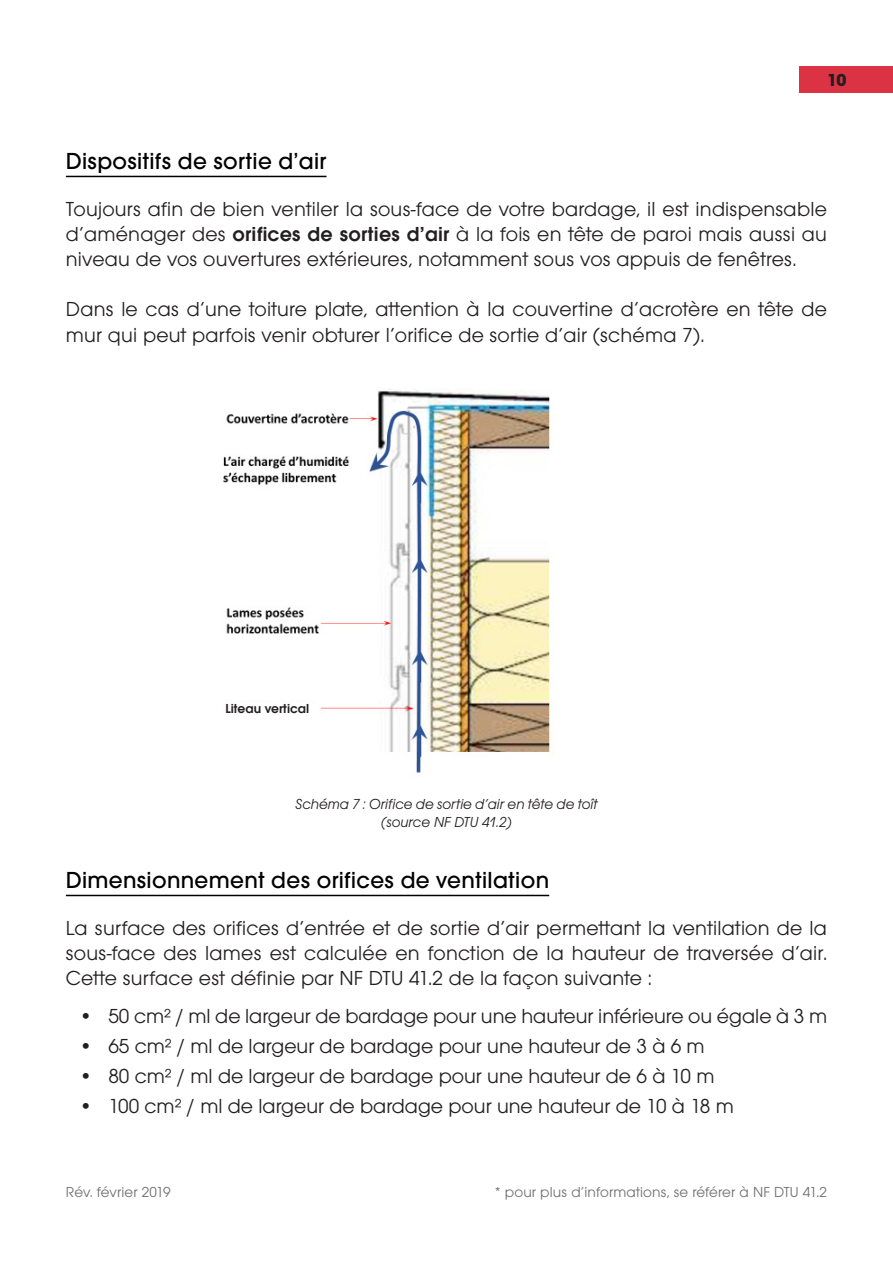
<style>
.page{position:relative;width:893px;height:1263px;background:#fff}
.page>*{position:absolute;margin:0;border:0;box-sizing:border-box;transform-origin:0 0}
.t1{font:500 24px "Avalon";letter-spacing:.015em;color:#000}
.t2{font:21px/25.2px "Avalon";color:#231f20;text-align:justify}
.t3{font:700 18px "Avalon";color:#231f20}
.t4{font:15px "Avalon";letter-spacing:.01em;color:#707070}
.t5{font:italic 15px/18px "Avalon";color:#231f20;text-align:center}
.t6{font:600 13.5px "Avalon";color:#231f20}
.s1{font-weight:600}
</style>
<div class="page">
<hr style="left:66px;top:176px;width:260px;height:1px;background:#000">
<img style="left:223px;top:390px;width:327px;height:383px">
<hr style="left:66px;top:895px;width:483px;height:1px;background:#000">
<div style="left:225px;top:703px;width:94px;height:18px;background:#fff"></div>
<div style="left:799px;top:66px;width:94px;height:27px;background:#db3343"></div>
<p class="t1" style="left:66px;top:147px;width:262px">Dispositifs de sortie d’air</p>
<p class="t3" style="left:827px;top:69px;width:21px">10</p>
<p class="t2" style="left:66px;top:196px;width:763px">Toujours afin de bien ventiler la sous-face de votre bardage, il est indispensable d’aménager des <span class="s1">orifices de sorties d’air</span> à la fois en tête de paroi mais aussi au niveau de vos ouvertures extérieures, notamment sous vos appuis de fenêtres.</p>
<p class="t2" style="left:66px;top:297px;width:763px">Dans le cas d’une toiture plate, attention à la couvertine d’acrotère en tête de mur qui peut parfois venir obturer l’orifice de sortie d’air (schéma 7).</p>
<p class="t6" style="left:225px;top:701px;width:85px">Liteau vertical</p>
<p class="t5" style="left:296px;top:795px;width:303px">Schéma 7 : Orifice de sortie d’air en tête de toît (source NF DTU 41.2)</p>
<p class="t1" style="left:66px;top:866px;width:485px">Dimensionnement des orifices de ventilation</p>
<p class="t2" style="left:66px;top:915px;width:763px">La surface des orifices d’entrée et de sortie d’air permettant la ventilation de la sous-face des lames est calculée en fonction de la hauteur de traversée d’air.<br>Cette surface est définie par NF DTU 41.2 de la façon suivante :</p>
<p class="t2" style="left:79px;top:1003px;width:750px">• 50 cm² / ml de largeur de bardage pour une hauteur inférieure ou égale à 3 m</p>
<p class="t2" style="left:79px;top:1033px;width:627px">• 65 cm² / ml de largeur de bardage pour une hauteur de 3 à 6 m</p>
<p class="t2" style="left:79px;top:1063px;width:637px">• 80 cm² / ml de largeur de bardage pour une hauteur de 6 à 10 m</p>
<p class="t2" style="left:79px;top:1093px;width:657px">• 100 cm² / ml de largeur de bardage pour une hauteur de 10 à 18 m</p>
<p class="t4" style="left:66px;top:1183px;width:106px">Rév. février 2019</p>
<p class="t4" style="left:495px;top:1183px;width:334px">* pour plus d’informations, se référer à NF DTU 41.2</p>
</div>
